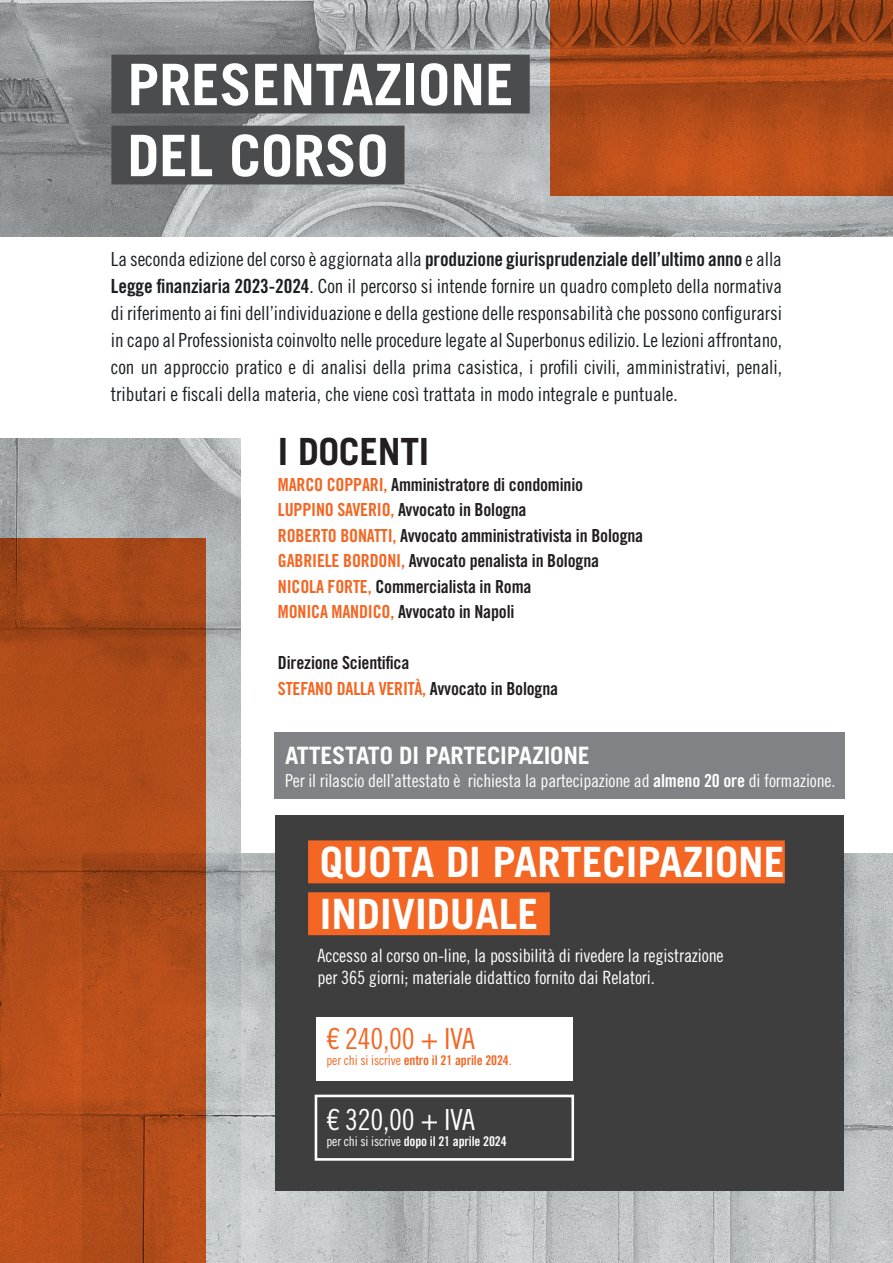
<style>
.page{position:relative;width:893px;height:1263px;background:#fff}
.page>*{position:absolute;margin:0;border:0;box-sizing:border-box;transform-origin:0 0}
.t1{font:700 57.3px/70.9px "Trade Gothic LT Std";color:#fff}
.t2{font:700 41.85px/51.9px "Trade Gothic LT Std";color:#fff}
.t3{font:700 37.5px "Trade Gothic LT Std";letter-spacing:-.01em;color:#231f20}
.t4{font:29.1px "Trade Gothic LT Std Cn 18";letter-spacing:-.01em;color:#f36623}
.t5{font:29.1px "Trade Gothic LT Std Cn 18";letter-spacing:-.01em;color:#fff}
.t6{font:700 24px "Trade Gothic LT Std";letter-spacing:-.01em;color:#fff}
.t7{font:19.5px/27px "Trade Gothic LT Std Cn 18";letter-spacing:-.005em;color:#1a1f21;text-align:justify}
.t8{font:18.3px/21.3px "Trade Gothic LT Std Cn 18";letter-spacing:-.01em;color:#fff}
.t9{font:18px/25.5px "Trade Gothic LT Std Bd Cn 20";letter-spacing:-.01em;color:#231f20}
.t10{font:18px "Trade Gothic LT Std Cn 18";letter-spacing:-.01em;color:#fff}
.t11{font:13.35px "Trade Gothic LT Std Bd Cn 20";letter-spacing:-.01em;color:#f36623}
.t12{font:13.35px "Trade Gothic LT Std Bd Cn 20";letter-spacing:-.01em;color:#fff}
.s1{font-family:"Trade Gothic LT Std Bd Cn 20"}
.s2{color:#f36623}
.s3{font-family:"Trade Gothic LT Std Cn 18"}
</style>
<div class="page">
<img style="left:0;top:0;width:893px;height:236px">
<img style="left:0;top:438px;width:240px;height:415px">
<img style="left:206px;top:853px;width:687px;height:410px">
<svg style="left:0;top:538px;width:206px;height:725px;background:#b04b19"></svg>
<svg style="left:551px;top:0;width:342px;height:196px;background:#ac4919"></svg>
<div style="left:275px;top:815px;width:569px;height:376px;background:#3e3e3f"></div>
<div style="left:308px;top:840px;width:477px;height:43px;background:#f36623"></div>
<div style="left:308px;top:892px;width:242px;height:43px;background:#f36623"></div>
<div style="left:316px;top:1017px;width:257px;height:64px;background:#fff"></div>
<div style="left:315px;top:1095px;width:259px;height:66px;border:3px solid #fff"></div>
<div style="left:111px;top:55px;width:419px;height:58px;background:#4b4c4d"></div>
<div style="left:111px;top:126px;width:293px;height:58px;background:#4b4c4d"></div>
<div style="left:274px;top:732px;width:570px;height:67px;background:#808285"></div>
<h1 class="t1" style="left:127px;top:48px;width:388px">PRESENTAZIONE<br>DEL CORSO</h1>
<p class="t7" style="left:111px;top:245px;width:673px">La seconda edizione del corso è aggiornata alla <span class="s1">produzione giurisprudenziale dell’ultimo anno</span> e alla <span class="s1">Legge finanziaria 2023-2024</span>. Con il percorso si intende fornire un quadro completo della normativa di riferimento ai fini dell’individuazione e della gestione delle responsabilità che possono configurarsi in capo al Professionista coinvolto nelle procedure legate al Superbonus edilizio. Le lezioni affrontano, con un approccio pratico e di analisi della prima casistica, i profili civili, amministrativi, penali, tributari e fiscali della materia, che viene così trattata in modo integrale e puntuale.</p>
<h3 class="t3" style="left:278px;top:429px;width:153px">I DOCENTI</h3>
<p class="t9" style="left:278px;top:471px;width:367px"><span class="s2">MARCO COPPARI,</span> Amministratore di condominio <span class="s2">LUPPINO SAVERIO,</span> Avvocato in Bologna<br><span class="s2">ROBERTO BONATTI,</span> Avvocato amministrativista in Bologna <span class="s2">GABRIELE BORDONI,</span> Avvocato penalista in Bologna <span class="s2">NICOLA FORTE,</span> Commercialista in Roma<br><span class="s2">MONICA MANDICO,</span> Avvocato in Napoli</p>
<p class="t9" style="left:278px;top:650px;width:282px">Direzione Scientifica<br><span class="s2">STEFANO DALLA VERITÀ,</span> Avvocato in Bologna</p>
<p class="t6" style="left:285px;top:740px;width:306px">ATTESTATO DI PARTECIPAZIONE</p>
<p class="t10" style="left:285px;top:770px;width:552px">Per il rilascio dell’attestato è richiesta la partecipazione ad <span class="s1">almeno 20 ore</span> di formazione.</p>
<h2 class="t2" style="left:320px;top:836px;width:467px">QUOTA DI PARTECIPAZIONE<br>INDIVIDUALE</h2>
<p class="t8" style="left:317px;top:945px;width:408px">Accesso al corso on-line, la possibilità di rivedere la registrazione per 365 giorni; materiale didattico fornito dai Relatori.</p>
<h3 class="t4" style="left:326px;top:1021px;width:150px">€ 240,00 + IVA</h3>
<p class="t11" style="left:326px;top:1052px;width:187px"><span class="s3">per chi si iscrive</span> entro il 21 aprile 2024<span class="s3">.</span></p>
<h3 class="t5" style="left:326px;top:1102px;width:150px">€ 320,00 + IVA</h3>
<p class="t12" style="left:326px;top:1133px;width:182px"><span class="s3">per chi si iscrive</span> dopo il 21 aprile 2024</p>
</div>
